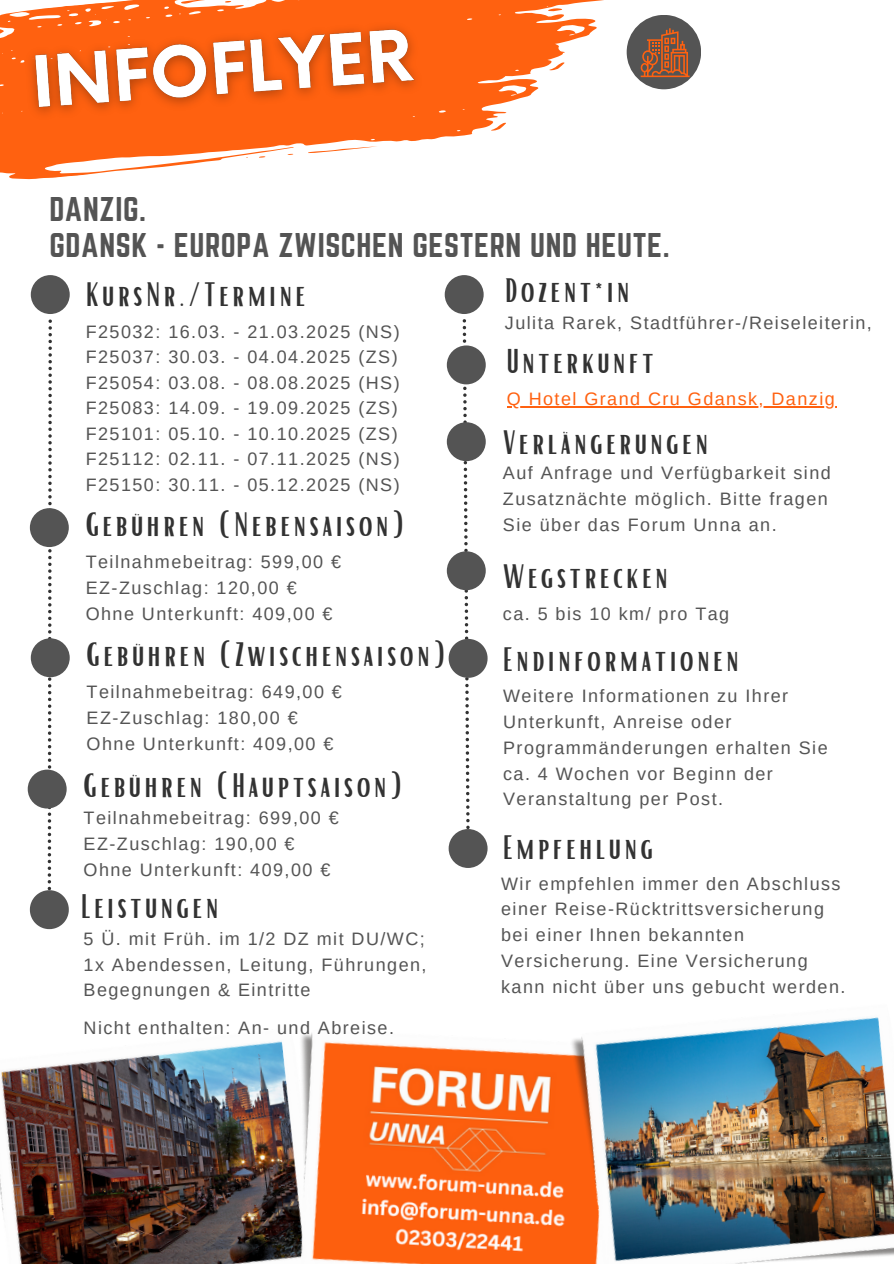
<style>
.page{position:relative;width:894px;height:1264px;background:#fff}
.page>*{position:absolute;margin:0;border:0;box-sizing:border-box;transform-origin:0 0}
.t1{font:33px "Bright";letter-spacing:.1em;color:#323232}
.t2{font:30px/36px "Norwester";letter-spacing:.02em;color:#545454}
.t3{font:18px/25.8px "Arimo";letter-spacing:.08em;color:#545454}
.t4{font:18px "Arimo";letter-spacing:.08em;color:#ff6110}
</style>
<div class="page">
<svg style="left:5px;top:0;width:599px;height:41px;fill:#ff6110"></svg>
<svg style="left:547px;top:7px;width:15px;height:5px"></svg>
<svg style="left:180px;top:0;width:31px;height:4px"></svg>
<svg style="left:224px;top:1px;width:7px;height:2px"></svg>
<svg style="left:0;top:14px;width:570px;height:166px;fill:#ff6110"></svg>
<svg style="left:308px;top:146px;width:70px;height:8px"></svg>
<svg style="left:490px;top:123px;width:16px;height:8px"></svg>
<svg style="left:489px;top:68px;width:15px;height:4px"></svg>
<svg style="left:259px;top:156px;width:6px;height:2px"></svg>
<svg style="left:433px;top:33px;width:7px;height:4px"></svg>
<svg style="left:451px;top:31px;width:6px;height:2px"></svg>
<img style="left:0;top:1041px;width:280px;height:222px">
<img style="left:280px;top:1033px;width:270px;height:230px">
<svg style="left:446px;top:551px;width:39px;height:39px"></svg>
<svg style="left:446px;top:422px;width:39px;height:39px"></svg>
<div style="left:448px;top:829px;width:39px;height:39px;background:#545454;border-radius:50%"></div>
<div style="left:31px;top:275px;width:39px;height:39px;background:#545454;border-radius:50%"></div>
<img style="left:550px;top:1017px;width:343px;height:246px">
<div style="left:444px;top:275px;width:39px;height:39px;background:#545454;border-radius:50%"></div>
<img style="left:17px;top:12px;width:416px;height:118px">
<svg style="left:446px;top:345px;width:39px;height:39px"></svg>
<svg style="left:448px;top:319px;width:39px;height:541px"></svg>
<hr style="left:506px;top:406px;width:330px;height:1px;background:#ff6110">
<div style="left:626px;top:15px;width:75px;height:74px;background:#545454;border-radius:50%"></div>
<svg style="left:640px;top:28px;width:49px;height:49px"></svg>
<div style="left:28px;top:769px;width:39px;height:39px;background:#545454;border-radius:50%"></div>
<svg style="left:30px;top:319px;width:39px;height:610px"></svg>
<h3 class="t2" style="left:49px;top:191px;width:621px">DANZIG.<br>GDANSK - EUROPA ZWISCHEN GESTERN UND HEUTE.</h3>
<p class="t1" style="left:86px;top:273px;width:221px">KursNr./Termine</p>
<p class="t3" style="left:86px;top:319px;width:315px;text-align:justify">F25032: 16.03. - 21.03.2025 (NS)<br>F25037: 30.03. - 04.04.2025 (ZS)<br>F25054: 03.08. - 08.08.2025 (HS)<br>F25083: 14.09. - 19.09.2025 (ZS)<br>F25101: 05.10. - 10.10.2025 (ZS)<br>F25112: 02.11. - 07.11.2025 (NS)<br>F25150: 30.11. - 05.12.2025 (NS)</p>
<p class="t1" style="left:86px;top:503px;width:321px">Gebühren (Nebensaison)</p>
<p class="t3" style="left:86px;top:548px;width:257px">Teilnahmebeitrag: 599,00 €</p>
<h3 class="t3" style="left:86px;top:574px;width:212px">EZ-Zuschlag: 120,00 €</h3>
<p class="t3" style="left:86px;top:600px;width:248px">Ohne Unterkunft: 409,00 €</p>
<p class="t1" style="left:87px;top:633px;width:361px">Gebühren (Zwischensaison)</p>
<p class="t3" style="left:87px;top:678px;width:257px">Teilnahmebeitrag: 649,00 €</p>
<h3 class="t3" style="left:87px;top:704px;width:212px">EZ-Zuschlag: 180,00 €</h3>
<p class="t3" style="left:87px;top:730px;width:248px">Ohne Unterkunft: 409,00 €</p>
<p class="t1" style="left:83px;top:764px;width:321px">Gebühren (Hauptsaison)</p>
<p class="t3" style="left:83px;top:805px;width:257px">Teilnahmebeitrag: 699,00 €</p>
<p class="t3" style="left:83px;top:831px;width:212px">EZ-Zuschlag: 190,00 €</p>
<h3 class="t3" style="left:83px;top:857px;width:248px">Ohne Unterkunft: 409,00 €</h3>
<h3 class="t1" style="left:81px;top:885px;width:139px">Leistungen</h3>
<p class="t3" style="left:84px;top:926px;width:344px;text-align:justify">5 Ü. mit Früh. im 1/2 DZ mit DU/WC; 1x Abendessen, Leitung, Führungen, Begegnungen &amp; Eintritte</p>
<p class="t3" style="left:84px;top:1015px;width:312px">Nicht enthalten: An- und Abreise.</p>
<h4 class="t1" style="left:504px;top:269px;width:126px">Dozent*in</h4>
<h3 class="t3" style="left:504px;top:309px;width:368px">Julita Rarek, Stadtführer-/Reiseleiterin,</h3>
<p class="t1" style="left:506px;top:340px;width:148px">Unterkunft</p>
<h3 class="t4" style="left:506px;top:389px;width:329px">Q Hotel Grand Cru Gdansk, Danzig</h3>
<p class="t1" style="left:503px;top:421px;width:206px">Verlängerungen</p>
<p class="t3" style="left:502px;top:460px;width:329px">Auf Anfrage und Verfügbarkeit sind<br>Zusatznächte möglich. Bitte fragen<br>Sie über das Forum Unna an.</p>
<p class="t1" style="left:503px;top:555px;width:166px">Wegstrecken</p>
<h3 class="t3" style="left:502px;top:600px;width:228px">ca. 5 bis 10 km/ pro Tag</h3>
<p class="t1" style="left:502px;top:638px;width:237px">Endinformationen</p>
<h3 class="t3" style="left:503px;top:682px;width:326px">Weitere Informationen zu Ihrer<br>Unterkunft, Anreise oder<br>Programmänderungen erhalten Sie ca. 4 Wochen vor Beginn der<br>Veranstaltung per Post.</h3>
<p class="t1" style="left:502px;top:825px;width:152px">Empfehlung</p>
<p class="t3" style="left:501px;top:870px;width:346px">Wir empfehlen immer den Abschluss einer Reise-Rücktrittsversicherung bei einer Ihnen bekannten Versicherung. Eine Versicherung kann nicht über uns gebucht werden.</p>
</div>
